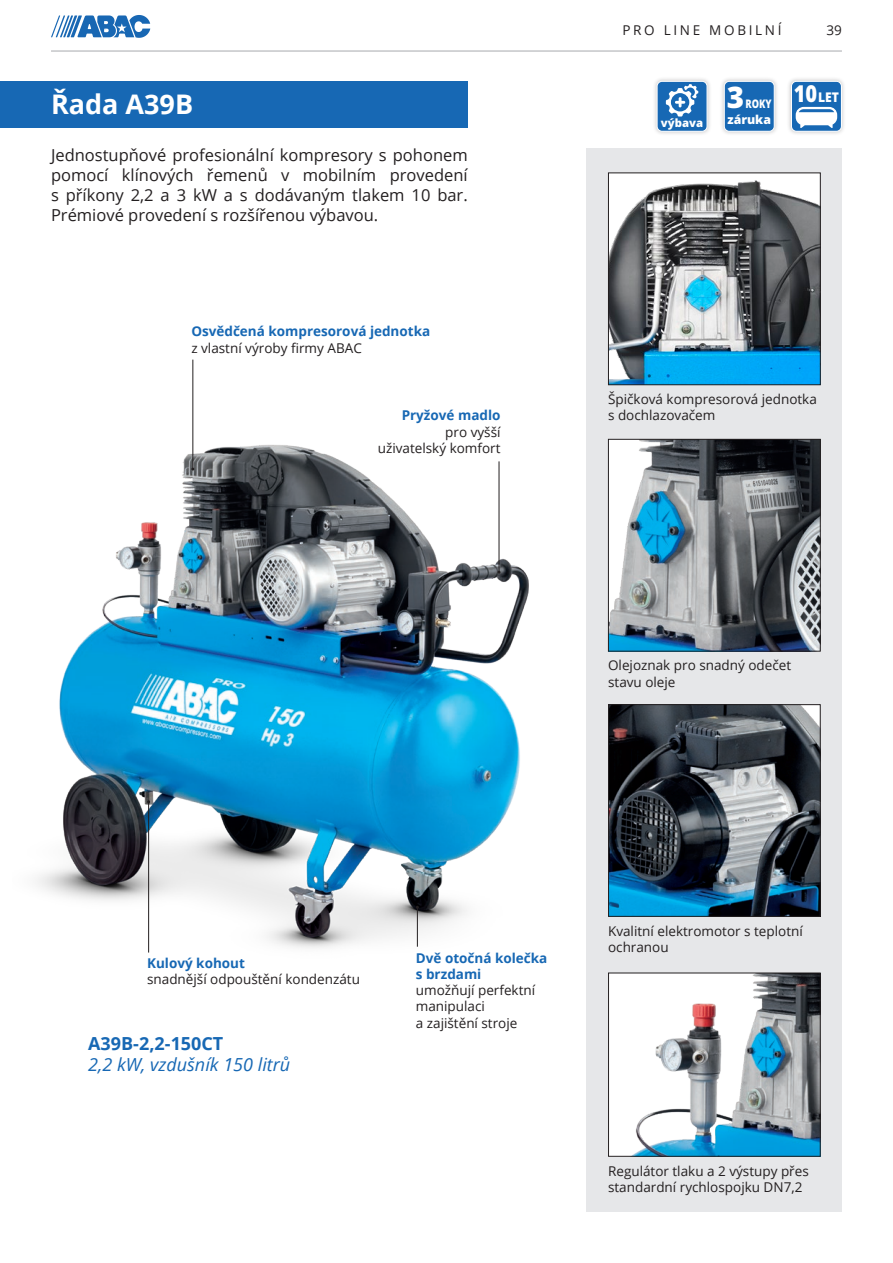
<style>
.page{position:relative;width:893px;height:1263px;background:#fff}
.page>*{position:absolute;margin:0;border:0;box-sizing:border-box;transform-origin:0 0}
.t1{font:800 29.7px "Open Sans";color:#fff}
.t2{font:700 27px "Open Sans";color:#fff}
.t3{font:italic 18px "Open Sans";color:#1768b4}
.t4{font:700 18px "Open Sans";color:#1768b4}
.t5{font:16.5px/19.8px "Open Sans";color:#231f20;text-align:justify}
.t6{font:13.5px/16.2px "Open Sans";color:#231f20}
.t7{font:700 13.5px/16.2px "Open Sans";color:#1768b4}
.t8{font:13.5px "Open Sans";letter-spacing:.2em;color:#231f20}
.t9{font:800 13.35px "Open Sans";color:#fff;scale:.91 1}
.t10{font:800 12.3px "Open Sans";color:#fff}
.t11{font:800 11.85px "Open Sans";color:#fff;scale:.78 1}
.t12{font:800 11.4px "Open Sans";color:#fff}
.s1{font-size:23.4px}
</style>
<div class="page">
<hr style="left:51px;top:51px;width:791px;height:1px;background:#a8a9ad">
<svg style="left:51px;top:15px;width:99px;height:23px"></svg>
<img style="left:36px;top:417px;width:493px;height:536px">
<div style="left:587px;top:149px;width:255px;height:1063px;background:#e6e7e9"></div>
<img style="left:610px;top:706px;width:209px;height:209px">
<div style="left:608px;top:704px;width:213px;height:213px;border:1px solid #231f20"></div>
<img style="left:610px;top:975px;width:209px;height:180px">
<div style="left:608px;top:973px;width:213px;height:184px;border:1px solid #231f20"></div>
<img style="left:610px;top:174px;width:209px;height:209px">
<div style="left:608px;top:172px;width:213px;height:213px;border:1px solid #231f20"></div>
<img style="left:610px;top:441px;width:209px;height:208px">
<div style="left:608px;top:439px;width:213px;height:212px;border:1px solid #231f20"></div>
<hr style="left:192px;top:360px;width:1px;height:109px;background:#231f20">
<hr style="left:499px;top:461px;width:1px;height:111px;background:#231f20">
<hr style="left:417px;top:907px;width:1px;height:40px;background:#231f20">
<hr style="left:148px;top:802px;width:1px;height:150px;background:#231f20">
<div style="left:0;top:81px;width:468px;height:46px;background:#1768b4"></div>
<div style="left:787px;top:77px;width:59px;height:59px;background:#231f20;opacity:.29"></div>
<svg style="left:791px;top:81px;width:51px;height:51px"></svg>
<div style="left:652px;top:77px;width:60px;height:59px;background:#231f20;opacity:.29"></div>
<svg style="left:657px;top:81px;width:51px;height:50px;background:#4988c3"></svg>
<div style="left:720px;top:77px;width:59px;height:59px;background:#231f20;opacity:.29"></div>
<svg style="left:724px;top:81px;width:51px;height:51px;background:#2a74b9"></svg>
<h2 class="t2" style="left:51px;top:86px;width:144px">Řada A39B</h2>
<p class="t5" style="left:51px;top:145px;width:418px">Jednostupňové profesionální kompresory s pohonem pomocí klínových řemenů v mobilním provedení s příkony 2,2 a 3 kW a s dodávaným tlakem 10 bar.<br>Prémiové provedení s rozšířenou výbavou.</p>
<p class="t7" style="left:191px;top:323px;width:240px">Osvědčená kompresorová jednotka</p>
<p class="t6" style="left:191px;top:339px;width:172px">z vlastní výroby firmy ABAC</p>
<p class="t7" style="left:402px;top:407px;width:100px">Pryžové madlo</p>
<p class="t6" style="left:378px;top:423px;width:124px;text-align:right">pro vyšší uživatelský komfort</p>
<p class="t8" style="left:622px;top:21px;width:161px">PRO LINE MOBILNÍ</p>
<p class="t6" style="left:826px;top:22px;width:17px">39</p>
<h1 class="t1" style="left:727px;top:75px;width:19px">3</h1>
<p class="t11" style="left:745px;top:95px;width:35px">ROKY</p>
<p class="t12" style="left:661px;top:114px;width:44px">výbava</p>
<p class="t10" style="left:727px;top:110px;width:45px">záruka</p>
<p class="t9" style="left:794px;top:87px;width:51px"><span class="s1">10</span>LET</p>
<p class="t6" style="left:608px;top:391px;width:210px">Špičková kompresorová jednotka s dochlazovačem</p>
<p class="t6" style="left:608px;top:657px;width:185px">Olejoznak pro snadný odečet stavu oleje</p>
<p class="t7" style="left:147px;top:954px;width:99px">Kulový kohout</p>
<p class="t6" style="left:147px;top:971px;width:214px">snadnější odpouštění kondenzátu</p>
<h3 class="t4" style="left:88px;top:1030px;width:137px">A39B-2,2-150CT</h3>
<h3 class="t3" style="left:88px;top:1052px;width:204px">2,2 kW, vzdušník 150 litrů</h3>
<p class="t7" style="left:416px;top:949px;width:133px">Dvě otočná kolečka s brzdami</p>
<p class="t6" style="left:416px;top:982px;width:121px">umožňují perfektní manipulaci<br>a zajištění stroje</p>
<p class="t6" style="left:608px;top:922px;width:196px">Kvalitní elektromotor s teplotní ochranou</p>
<p class="t6" style="left:608px;top:1162px;width:202px">Regulátor tlaku a 2 výstupy přes standardní rychlospojku DN7,2</p>
</div>
